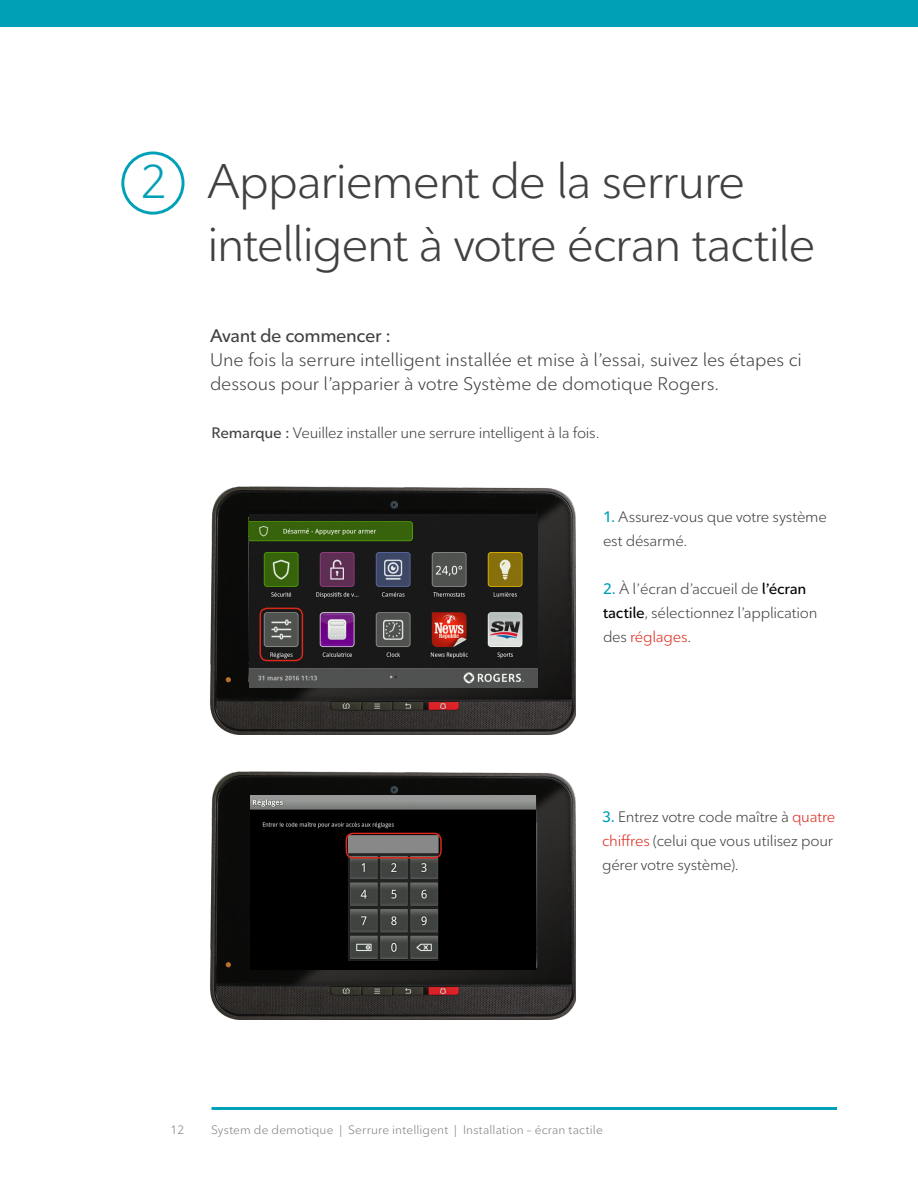
<style>
.page{position:relative;width:918px;height:1188px;background:#fff}
.page>*{position:absolute;margin:0;border:0;box-sizing:border-box;transform-origin:0 0}
.t1{font:48px/63px "Ted Next";letter-spacing:-.035em;color:#424142}
.t2{font:18px/24px "Ted Next";letter-spacing:-.005em;color:#424142}
.t3{font:600 18px "Ted Next";letter-spacing:-.025em;color:#424142}
.t4{font:15px/24px "Ted Next";letter-spacing:-.015em;color:#424142}
.t5{font:12px "Ted Next";letter-spacing:.015em;color:#808284}
.s1{font-size:46.65px;color:#00a0b7}
.s2{font-weight:600}
.s3{font-weight:600;color:#00a0b7}
.s4{font-weight:600;color:#000}
.s5{color:#da291c}
</style>
<div class="page">
<div style="left:0;top:0;width:918px;height:27px;background:#00a0b7"></div>
<hr style="left:212px;top:1107px;width:625px;height:3px;background:#00a0b7">
<div style="left:121px;top:152px;width:63px;height:63px;border:3px solid #00a0b7;border-radius:50%"></div>
<img style="left:210px;top:486px;width:366px;height:249px">
<img style="left:249px;top:510px;width:287px;height:4px">
<img style="left:210px;top:771px;width:366px;height:249px">
<img style="left:250px;top:796px;width:286px;height:174px">
<img style="left:249px;top:514px;width:289px;height:173px">
<div style="left:260px;top:608px;width:43px;height:53px;border:2px solid #da291c;border-radius:7px"></div>
<div style="left:346px;top:833px;width:96px;height:26px;border:2px solid #da291c;border-radius:7px"></div>
<h1 class="t1" style="left:207px;top:150px;width:610px;text-indent:-67px"><span class="s1">2</span> Appariement de la serrure intelligent à votre écran tactile</h1>
<p class="t3" style="left:210px;top:325px;width:182px">Avant de commencer :</p>
<p class="t2" style="left:210px;top:348px;width:593px">Une fois la serrure intelligent installée et mise à l’essai, suivez les étapes ci dessous pour l’apparier à votre Système de domotique Rogers.</p>
<p class="t4" style="left:212px;top:420px;width:390px"><span class="s2">Remarque :</span> Veuillez installer une serrure intelligent à la fois.</p>
<p class="t4" style="left:603px;top:504px;width:226px"><span class="s3">1.</span> Assurez-vous que votre système est désarmé.</p>
<p class="t4" style="left:603px;top:576px;width:216px"><span class="s3">2.</span> À l’écran d’accueil de <span class="s4">l’écran tactile</span>, sélectionnez l’application des <span class="s5">réglages</span>.</p>
<p class="t4" style="left:602px;top:805px;width:235px"><span class="s3">3.</span> Entrez votre code maître à <span class="s5">quatre chiffres</span> (celui que vous utilisez pour gérer votre système).</p>
<p class="t5" style="left:171px;top:1123px;width:15px">12</p>
<p class="t5" style="left:211px;top:1123px;width:393px">System de demotique | Serrure intelligent | Installation – écran tactile</p>
</div>
